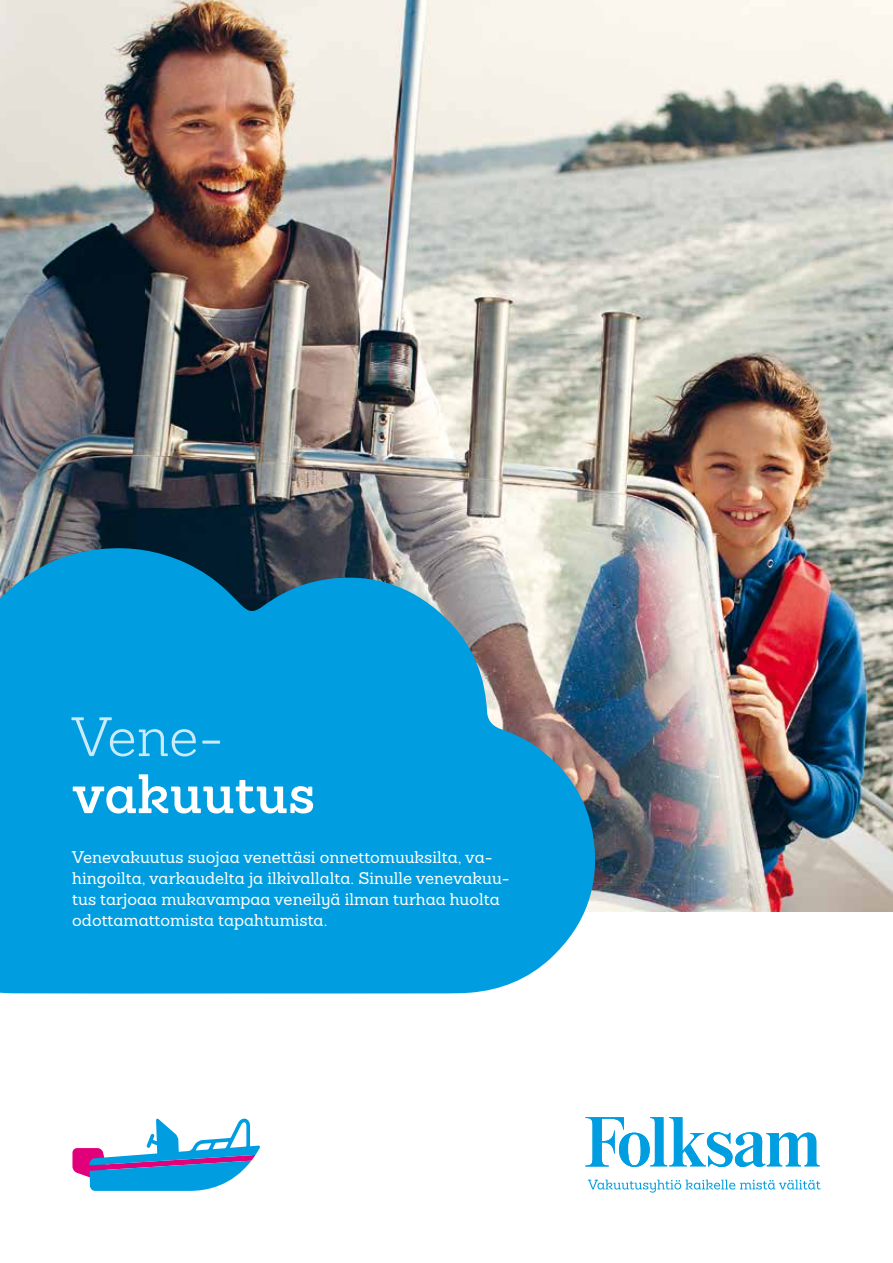
<style>
.page{position:relative;width:893px;height:1263px;background:#fff}
.page>*{position:absolute;margin:0;border:0;box-sizing:border-box;transform-origin:0 0}
.t1{font:600 54px "Sanchez Folksam";color:#fff}
.t2{font:300 54px "Sanchez Folksam";color:#cbeaf9}
.t3{font:500 16.5px/21px "Sanchez Folksam";color:#fff}
</style>
<div class="page">
<img style="left:0;top:0;width:893px;height:911px">
<svg style="left:72px;top:1118px;width:188px;height:73px"></svg>
<svg style="left:585px;top:1117px;width:235px;height:50px"></svg>
<svg style="left:588px;top:1180px;width:233px;height:13px"></svg>
<svg style="left:0;top:546px;width:601px;height:448px;background:#199bd2"></svg>
<h1 class="t2" style="left:72px;top:703px;width:153px">Vene-</h1>
<h1 class="t1" style="left:72px;top:758px;width:245px">vakuutus</h1>
<p class="t3" style="left:72px;top:846px;width:439px">Venevakuutus suojaa venettäsi onnettomuuksilta, va&shy;hingoilta, varkaudelta ja ilkivallalta. Sinulle venevakuu&shy;tus tarjoaa mukavampaa veneilyä ilman turhaa huolta odottamattomista tapahtumista.</p>
</div>
